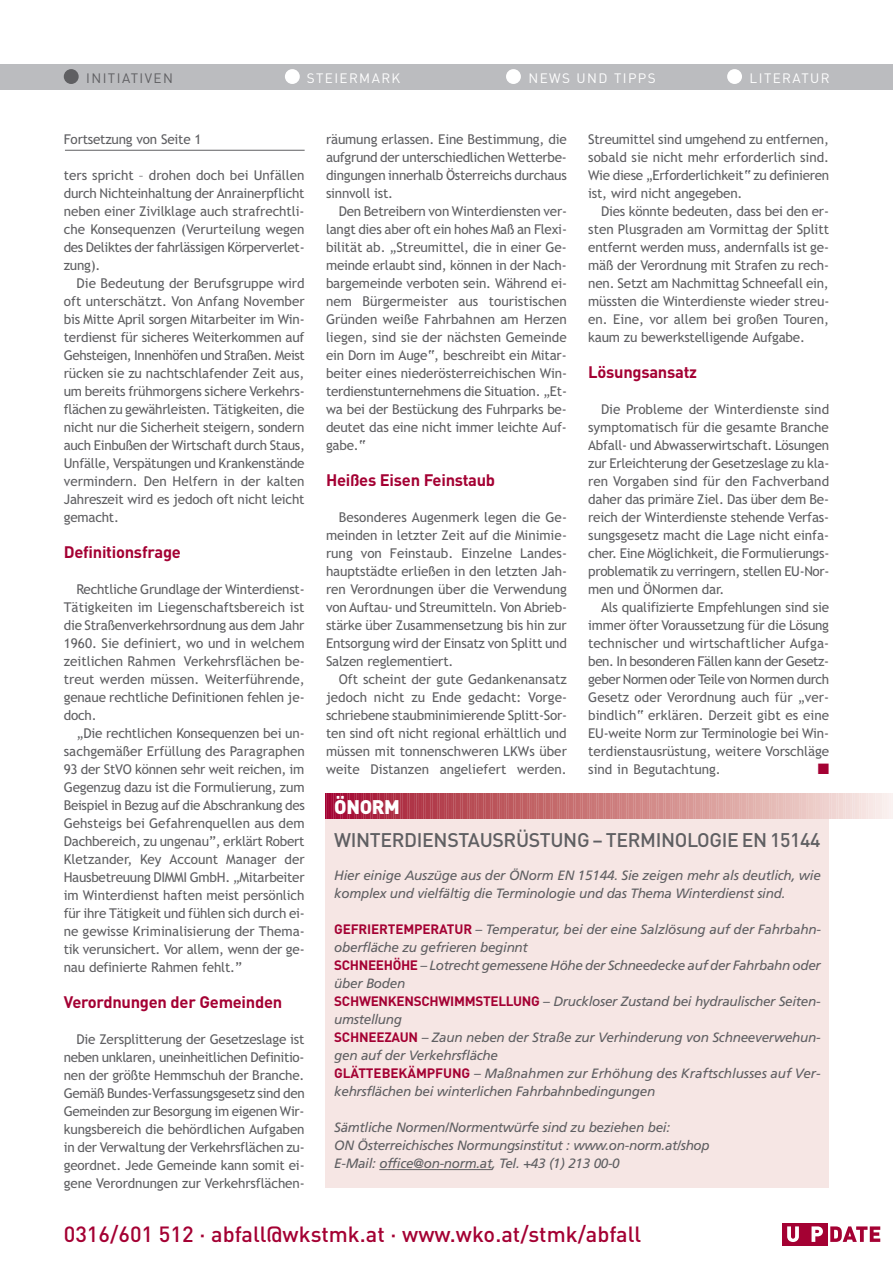
<style>
.page{position:relative;width:893px;height:1263px;background:#fff}
.page>*{position:absolute;margin:0;border:0;box-sizing:border-box;transform-origin:0 0}
.t1{font:500 21.75px "DIN";color:#a40133}
.t2{font:500 19.5px "DIN";letter-spacing:-.02em;color:#5f5f62}
.t3{font:900 19.5px "DIN";letter-spacing:-.015em;color:#fff}
.t4{font:700 16.5px "DIN";letter-spacing:-.015em;color:#a40133}
.t5{font:15px "Zapf Dingbats";color:#a40133}
.t6{font:13.5px/18px "Trebuchet MS";letter-spacing:-.015em;color:#5f5f62;text-align:justify}
.t7{font:italic 13.5px/18px "Frutiger";letter-spacing:-.02em;color:#5f5f62}
.t8{font:13.5px "DIN";letter-spacing:.105em;color:#fff}
.t9{font:13.5px "DIN";letter-spacing:.105em;color:#5f5f62}
.s1{font-family:"DIN";font-weight:700;font-style:normal;color:#a40133}
</style>
<div class="page">
<div style="left:0;top:64px;width:893px;height:25px;background:#bbbcbf"></div>
<div style="left:64px;top:69px;width:15px;height:15px;background:#5f5f62;border-radius:50%"></div>
<div style="left:285px;top:69px;width:15px;height:15px;background:#fff;border-radius:50%"></div>
<div style="left:506px;top:69px;width:15px;height:15px;background:#fff;border-radius:50%"></div>
<div style="left:727px;top:69px;width:15px;height:15px;background:#fff;border-radius:50%"></div>
<div style="left:326px;top:793px;width:503px;height:395px;background:#f6e6e4"></div>
<svg style="left:379px;top:1169px;width:13px;height:1px"></svg>
<hr style="left:392px;top:1169px;width:100px;height:1px;background:#5f5f62">
<svg style="left:326px;top:793px;width:567px;height:26px;background:#ce8186"></svg>
<hr style="left:65px;top:150px;width:240px;height:1px;background:#5f5f62">
<div style="left:805px;top:1223px;width:23px;height:22px;background:#a40133"></div>
<div style="left:782px;top:1223px;width:22px;height:22px;background:#a40133"></div>
<svg style="left:787px;top:1226px;width:12px;height:16px"></svg>
<svg style="left:811px;top:1226px;width:12px;height:16px"></svg>
<svg style="left:830px;top:1226px;width:50px;height:16px"></svg>
<p class="t9" style="left:86px;top:70px;width:88px">INITIATIVEN</p>
<p class="t8" style="left:307px;top:70px;width:95px">STEIERMARK</p>
<p class="t8" style="left:528px;top:70px;width:129px">NEWS UND TIPPS</p>
<p class="t8" style="left:750px;top:70px;width:82px">LITERATUR</p>
<p class="t6" style="left:64px;top:130px;width:139px">Fortsetzung von Seite 1</p>
<p class="t6" style="left:64px;top:166px;width:242px">ters spricht – drohen doch bei Unfällen durch Nichteinhaltung der Anrainerpflicht neben einer Zivilklage auch strafrechtli&shy;che Konsequenzen (Verurteilung wegen des Deliktes der fahrlässigen Körperverlet&shy;zung).</p>
<p class="t6" style="left:64px;top:274px;width:243px;text-indent:13px">Die Bedeutung der Berufsgruppe wird oft unterschätzt. Von Anfang November bis Mitte April sorgen Mitarbeiter im Win&shy;terdienst für sicheres Weiterkommen auf Gehsteigen, Innenhöfen und Straßen. Meist rücken sie zu nachtschlafender Zeit aus, um bereits frühmorgens sichere Verkehrs&shy;flächen zu gewährleisten. Tätigkeiten, die nicht nur die Sicherheit steigern, sondern auch Einbußen der Wirtschaft durch Staus, Unfälle, Verspätungen und Krankenstände vermindern. Den Helfern in der kalten Jahreszeit wird es jedoch oft nicht leicht gemacht.</p>
<p class="t4" style="left:64px;top:543px;width:119px">Definitionsfrage</p>
<p class="t6" style="left:64px;top:580px;width:242px;text-indent:13px">Rechtliche Grundlage der Winterdienst-Tätigkeiten im Liegenschaftsbereich ist die Straßenverkehrsordnung aus dem Jahr 1960. Sie definiert, wo und in welchem zeitlichen Rahmen Verkehrsflächen be&shy;treut werden müssen. Weiterführende, genaue rechtliche Definitionen fehlen je&shy;doch.</p>
<p class="t6" style="left:64px;top:724px;width:243px;text-indent:13px">„Die rechtlichen Konsequenzen bei un&shy;sachgemäßer Erfüllung des Paragraphen 93 der StVO können sehr weit reichen, im Gegenzug dazu ist die Formulierung, zum Beispiel in Bezug auf die Abschrankung des Gehsteigs bei Gefahrenquellen aus dem Dachbereich, zu ungenau”, erklärt Robert Kletzander, Key Account Manager der Hausbetreuung DIMMI GmbH. „Mitarbeiter im Winterdienst haften meist persönlich für ihre Tätigkeit und fühlen sich durch ei&shy;ne gewisse Kriminalisierung der Thema&shy;tik verunsichert. Vor allem, wenn der ge&shy;nau definierte Rahmen fehlt.”</p>
<p class="t4" style="left:64px;top:993px;width:220px">Verordnungen der Gemeinden</p>
<p class="t6" style="left:64px;top:1030px;width:242px;text-indent:13px">Die Zersplitterung der Gesetzeslage ist neben unklaren, uneinheitlichen Definitio&shy;nen der größte Hemmschuh der Branche.<br>Gemäß Bundes-Verfassungsgesetz sind den Gemeinden zur Besorgung im eigenen Wir&shy;kungsbereich die behördlichen Aufgaben in der Verwaltung der Verkehrsflächen zu&shy;geordnet. Jede Gemeinde kann somit ei&shy;gene Verordnungen zur Verkehrsflächen-</p>
<p class="t6" style="left:326px;top:130px;width:242px">räumung erlassen. Eine Bestimmung, die aufgrund der unterschiedlichen Wetterbe&shy;dingungen innerhalb Österreichs durchaus sinnvoll ist.</p>
<p class="t6" style="left:326px;top:202px;width:243px;text-indent:13px">Den Betreibern von Winterdiensten ver&shy;langt dies aber oft ein hohes Maß an Flexi&shy;bilität ab. „Streumittel, die in einer Ge&shy;meinde erlaubt sind, können in der Nach&shy;bargemeinde verboten sein. Während ei&shy;nem Bürgermeister aus touristischen Gründen weiße Fahrbahnen am Herzen liegen, sind sie der nächsten Gemeinde ein Dorn im Auge“, beschreibt ein Mitar&shy;beiter eines niederösterreichischen Win&shy;terdienstunternehmens die Situation. „Et&shy;wa bei der Bestückung des Fuhrparks be&shy;deutet das eine nicht immer leichte Auf&shy;gabe.“</p>
<p class="t4" style="left:326px;top:471px;width:171px">Heißes Eisen Feinstaub</p>
<p class="t6" style="left:326px;top:508px;width:243px;text-indent:13px">Besonderes Augenmerk legen die Ge&shy;meinden in letzter Zeit auf die Minimie&shy;rung von Feinstaub. Einzelne Landes&shy;hauptstädte erließen in den letzten Jah&shy;ren Verordnungen über die Verwendung von Auftau- und Streumitteln. Von Abrieb&shy;stärke über Zusammensetzung bis hin zur Entsorgung wird der Einsatz von Splitt und Salzen reglementiert.</p>
<p class="t6" style="left:326px;top:670px;width:242px;text-indent:13px">Oft scheint der gute Gedankenansatz jedoch nicht zu Ende gedacht: Vorge&shy;schriebene staubminimierende Splitt-Sor&shy;ten sind oft nicht regional erhältlich und müssen mit tonnenschweren LKWs über weite Distanzen angeliefert werden.</p>
<h2 class="t3" style="left:334px;top:796px;width:67px">ÖNORM</h2>
<p class="t6" style="left:588px;top:130px;width:243px">Streumittel sind umgehend zu entfernen, sobald sie nicht mehr erforderlich sind.<br>Wie diese „Erforderlichkeit“ zu definieren ist, wird nicht angegeben.</p>
<p class="t6" style="left:588px;top:202px;width:243px;text-indent:13px">Dies könnte bedeuten, dass bei den er&shy;sten Plusgraden am Vormittag der Splitt entfernt werden muss, andernfalls ist ge&shy;mäß der Verordnung mit Strafen zu rech&shy;nen. Setzt am Nachmittag Schneefall ein, müssten die Winterdienste wieder streu&shy;en. Eine, vor allem bei großen Touren, kaum zu bewerkstelligende Aufgabe.</p>
<p class="t4" style="left:588px;top:363px;width:110px">Lösungsansatz</p>
<p class="t6" style="left:588px;top:400px;width:243px;text-indent:13px">Die Probleme der Winterdienste sind symptomatisch für die gesamte Branche Abfall- und Abwasserwirtschaft. Lösungen zur Erleichterung der Gesetzeslage zu kla&shy;ren Vorgaben sind für den Fachverband daher das primäre Ziel. Das über dem Be&shy;reich der Winterdienste stehende Verfas&shy;sungsgesetz macht die Lage nicht einfa&shy;cher. Eine Möglichkeit, die Formulierungs&shy;problematik zu verringern, stellen EU-Nor&shy;men und ÖNormen dar.</p>
<p class="t6" style="left:588px;top:598px;width:243px;text-indent:13px">Als qualifizierte Empfehlungen sind sie immer öfter Voraussetzung für die Lösung technischer und wirtschaftlicher Aufga&shy;ben. In besonderen Fällen kann der Gesetz&shy;geber Normen oder Teile von Normen durch Gesetz oder Verordnung auch für „ver&shy;bindlich“ erklären. Derzeit gibt es eine EU-weite Norm zur Terminologie bei Win&shy;terdienstausrüstung, weitere Vorschläge sind in Begutachtung.</p>
<p class="t5" style="left:818px;top:760px;width:13px">■</p>
<h2 class="t2" style="left:334px;top:829px;width:488px">WINTERDIENSTAUSRÜSTUNG – TERMINOLOGIE EN 15144</h2>
<p class="t7" style="left:334px;top:867px;width:488px">Hier einige Auszüge aus der ÖNorm EN 15144. Sie zeigen mehr als deutlich, wie komplex und vielfältig die Terminologie und das Thema Winterdienst sind.</p>
<p class="t7" style="left:334px;top:921px;width:488px"><span class="s1">GEFRIERTEMPERATUR</span> – Temperatur, bei der eine Salzlösung auf der Fahrbahn&shy;oberfläche zu gefrieren beginnt<br><span class="s1">SCHNEEHÖHE</span> – Lotrecht gemessene Höhe der Schneedecke auf der Fahrbahn oder über Boden<br><span class="s1">SCHWENKENSCHWIMMSTELLUNG</span> – Druckloser Zustand bei hydraulischer Seiten&shy;umstellung<br><span class="s1">SCHNEEZAUN</span> – Zaun neben der Straße zur Verhinderung von Schneeverwehun&shy;gen auf der Verkehrsfläche<br><span class="s1">GLÄTTEBEKÄMPFUNG</span> – Maßnahmen zur Erhöhung des Kraftschlusses auf Ver&shy;kehrsflächen bei winterlichen Fahrbahnbedingungen</p>
<p class="t7" style="left:334px;top:1119px;width:377px">Sämtliche Normen/Normentwürfe sind zu beziehen bei:<br>ON Österreichisches Normungsinstitut : www.on-norm.at/shop<br>E-Mail: office@on-norm.at, Tel. +43 (1) 213 00-0</p>
<h1 class="t1" style="left:64px;top:1221px;width:579px">0316/601 512 · abfall@wkstmk.at · www.wko.at/stmk/abfall</h1>
</div>
